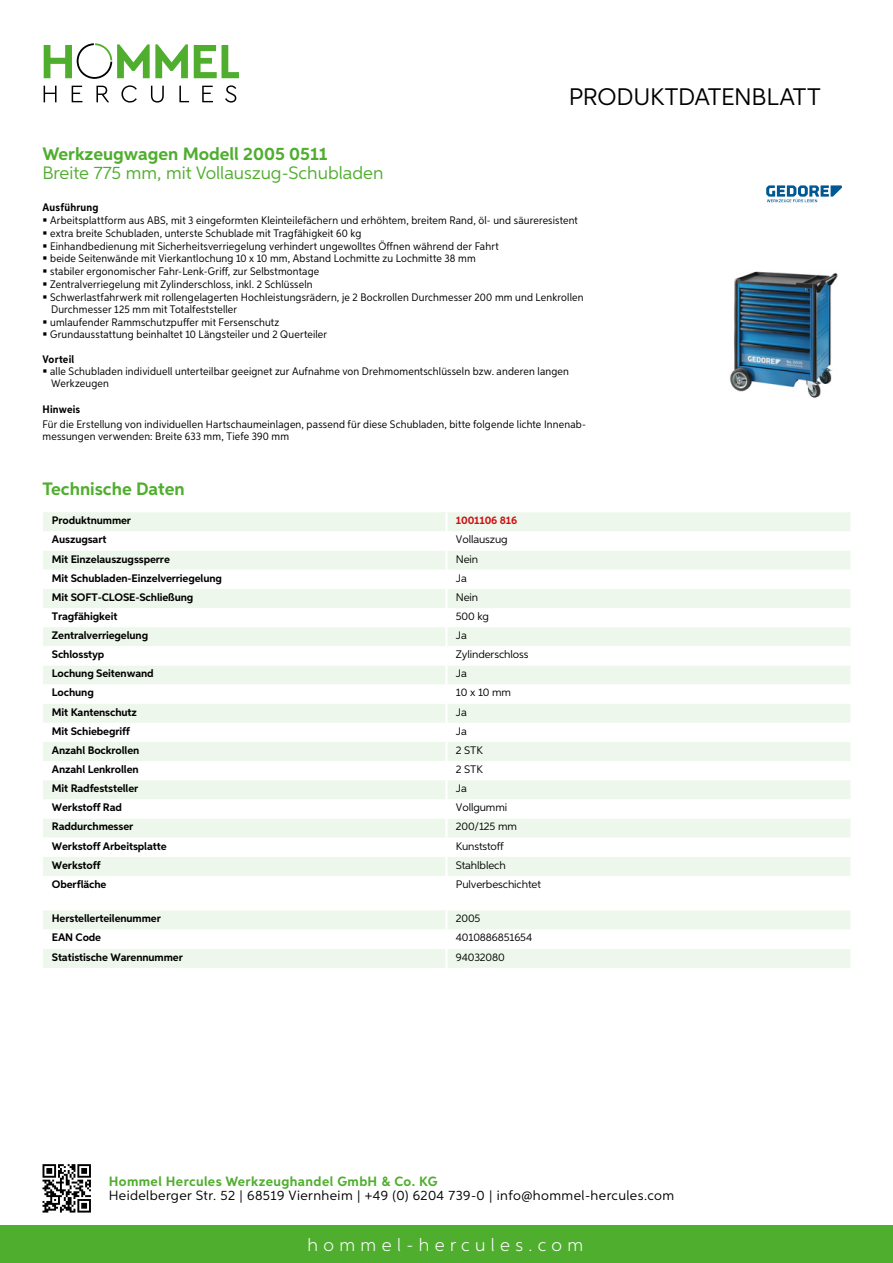
<style>
.page{position:relative;width:893px;height:1263px;background:#fff}
.page>*{position:absolute;margin:0;border:0;box-sizing:border-box;transform-origin:0 0}
.t1{font:24px "Aspira";letter-spacing:-.01em;color:#000}
.t2{font:700 18px "Aspira";color:#50ae2f}
.t3{font:18px "Aspira";color:#50ae2f}
.t4{font:300 18px "Aspira";letter-spacing:.3em;color:#fff}
.t5{font:13.5px "Aspira";letter-spacing:.03em;color:#000}
.t6{font:700 13.5px "Aspira";letter-spacing:.03em;color:#50ae2f}
.t7{font:10.95px/12.8px "Aspira Nar";letter-spacing:.015em;color:#000}
.t8{font:700 10.95px "Aspira";letter-spacing:-.01em;color:#000}
.t9{font:10.95px "Aspira";letter-spacing:-.01em;color:#000}
.t10{font:700 10.95px "Aspira Nar";letter-spacing:.02em;color:#000}
.t11{font:700 10.95px "Aspira";letter-spacing:-.01em;color:#cd1013}
</style>
<div class="page">
<div style="left:0;top:1226px;width:893px;height:37px;background:#50ae2f"></div>
<svg style="left:43px;top:1164px;width:48px;height:48px"></svg>
<svg style="left:194px;top:45px;width:45px;height:33px"></svg>
<svg style="left:44px;top:43px;width:144px;height:36px"></svg>
<svg style="left:44px;top:86px;width:13px;height:16px"></svg>
<svg style="left:72px;top:86px;width:10px;height:16px"></svg>
<svg style="left:96px;top:86px;width:13px;height:16px"></svg>
<svg style="left:121px;top:85px;width:16px;height:18px"></svg>
<svg style="left:151px;top:86px;width:13px;height:17px"></svg>
<svg style="left:179px;top:86px;width:10px;height:16px"></svg>
<svg style="left:202px;top:86px;width:11px;height:16px"></svg>
<svg style="left:225px;top:85px;width:11px;height:18px"></svg>
<div style="left:43px;top:512px;width:807px;height:19px;background:#eef7eb"></div>
<svg style="left:43px;top:551px;width:807px;height:325px;fill:#eef7eb"></svg>
<hr style="left:445px;top:512px;width:3px;height:19px;background:#fff">
<hr style="left:445px;top:551px;width:3px;height:19px;background:#fff">
<hr style="left:445px;top:570px;width:3px;height:19px;background:#fff">
<hr style="left:445px;top:589px;width:3px;height:19px;background:#fff">
<hr style="left:445px;top:608px;width:3px;height:19px;background:#fff">
<hr style="left:445px;top:627px;width:3px;height:19px;background:#fff">
<hr style="left:445px;top:646px;width:3px;height:19px;background:#fff">
<hr style="left:445px;top:665px;width:3px;height:19px;background:#fff">
<hr style="left:445px;top:684px;width:3px;height:20px;background:#fff">
<hr style="left:445px;top:704px;width:3px;height:19px;background:#fff">
<hr style="left:445px;top:723px;width:3px;height:19px;background:#fff">
<hr style="left:445px;top:742px;width:3px;height:19px;background:#fff">
<hr style="left:445px;top:761px;width:3px;height:19px;background:#fff">
<hr style="left:445px;top:780px;width:3px;height:19px;background:#fff">
<hr style="left:445px;top:799px;width:3px;height:19px;background:#fff">
<hr style="left:445px;top:818px;width:3px;height:20px;background:#fff">
<hr style="left:445px;top:838px;width:3px;height:19px;background:#fff">
<hr style="left:445px;top:857px;width:3px;height:19px;background:#fff">
<svg style="left:43px;top:910px;width:807px;height:58px"></svg>
<hr style="left:445px;top:949px;width:3px;height:19px;background:#fff">
<img style="left:729px;top:271px;width:109px;height:127px">
<svg style="left:766px;top:185px;width:76px;height:17px"></svg>
<h1 class="t1" style="left:569px;top:82px;width:253px">Produktdatenblatt</h1>
<h2 class="t2" style="left:43px;top:142px;width:287px">Werkzeugwagen Modell 2005 0511</h2>
<h2 class="t3" style="left:43px;top:162px;width:342px">Breite 775 mm, mit Vollauszug-Schubladen</h2>
<p class="t10" style="left:43px;top:201px;width:58px">Ausführung</p>
<p class="t7" style="left:50px;top:214px;width:535px">Arbeitsplattform aus ABS, mit 3 eingeformten Kleinteilefächern und erhöhtem, breitem Rand, öl- und säureresistent extra breite Schubladen, unterste Schublade mit Tragfähigkeit 60 kg<br>Einhandbedienung mit Sicherheitsverriegelung verhindert ungewolltes Öffnen während der Fahrt<br>beide Seitenwände mit Vierkantlochung 10 x 10 mm, Abstand Lochmitte zu Lochmitte 38 mm<br>stabiler ergonomischer Fahr-Lenk-Griff, zur Selbstmontage<br>Zentralverriegelung mit Zylinderschloss, inkl. 2 Schlüsseln<br>Schwerlastfahrwerk mit rollengelagerten Hochleistungsrädern, je 2 Bockrollen Durchmesser 200 mm und Lenkrollen Durchmesser 125 mm mit Totalfeststeller<br>umlaufender Rammschutzpuffer mit Fersenschutz<br>Grundausstattung beinhaltet 10 Längsteiler und 2 Querteiler</p>
<p class="t10" style="left:43px;top:352px;width:33px">Vorteil</p>
<p class="t7" style="left:50px;top:365px;width:520px;line-height:12px">alle Schubladen individuell unterteilbar geeignet zur Aufnahme von Drehmomentschlüsseln bzw. anderen langen<br>Werkzeugen</p>
<p class="t10" style="left:43px;top:402px;width:39px">Hinweis</p>
<p class="t7" style="left:43px;top:418px;width:545px;line-height:12px">Für die Erstellung von individuellen Hartschaumeinlagen, passend für diese Schubladen, bitte folgende lichte Innenab&shy;messungen verwenden: Breite 633 mm, Tiefe 390 mm</p>
<h2 class="t2" style="left:43px;top:478px;width:144px">Technische Daten</h2>
<p class="t8" style="left:52px;top:514px;width:81px">Produktnummer</p>
<p class="t11" style="left:456px;top:514px;width:63px">1001106 816</p>
<p class="t8" style="left:52px;top:533px;width:56px">Auszugsart</p>
<p class="t9" style="left:456px;top:533px;width:53px">Vollauszug</p>
<p class="t8" style="left:52px;top:552px;width:120px">Mit Einzelauszugssperre</p>
<p class="t9" style="left:456px;top:552px;width:24px">Nein</p>
<p class="t8" style="left:52px;top:571px;width:172px">Mit Schubladen-Einzelverriegelung</p>
<p class="t9" style="left:456px;top:571px;width:13px">Ja</p>
<p class="t8" style="left:52px;top:590px;width:143px">Mit SOFT-CLOSE-Schließung</p>
<p class="t9" style="left:456px;top:590px;width:24px">Nein</p>
<p class="t8" style="left:52px;top:609px;width:67px">Tragfähigkeit</p>
<p class="t9" style="left:456px;top:609px;width:35px">500 kg</p>
<p class="t8" style="left:52px;top:628px;width:98px">Zentralverriegelung</p>
<p class="t9" style="left:456px;top:629px;width:13px">Ja</p>
<p class="t8" style="left:52px;top:648px;width:54px">Schlosstyp</p>
<p class="t9" style="left:456px;top:648px;width:74px">Zylinderschloss</p>
<p class="t8" style="left:52px;top:667px;width:103px">Lochung Seitenwand</p>
<p class="t9" style="left:456px;top:667px;width:13px">Ja</p>
<p class="t8" style="left:52px;top:686px;width:43px">Lochung</p>
<p class="t9" style="left:456px;top:686px;width:57px">10 x 10 mm</p>
<p class="t8" style="left:52px;top:705px;width:87px">Mit Kantenschutz</p>
<p class="t9" style="left:456px;top:705px;width:13px">Ja</p>
<p class="t8" style="left:52px;top:724px;width:80px">Mit Schiebegriff</p>
<p class="t9" style="left:456px;top:724px;width:13px">Ja</p>
<p class="t8" style="left:52px;top:743px;width:89px">Anzahl Bockrollen</p>
<p class="t9" style="left:456px;top:743px;width:22px">2 STK</p>
<p class="t8" style="left:52px;top:762px;width:88px">Anzahl Lenkrollen</p>
<p class="t9" style="left:456px;top:762px;width:22px">2 STK</p>
<p class="t8" style="left:52px;top:782px;width:88px">Mit Radfeststeller</p>
<p class="t9" style="left:456px;top:782px;width:13px">Ja</p>
<p class="t8" style="left:52px;top:801px;width:72px">Werkstoff Rad</p>
<p class="t9" style="left:456px;top:801px;width:53px">Vollgummi</p>
<p class="t8" style="left:52px;top:820px;width:83px">Raddurchmesser</p>
<p class="t9" style="left:456px;top:820px;width:63px">200/125 mm</p>
<p class="t8" style="left:52px;top:839px;width:116px">Werkstoff Arbeitsplatte</p>
<p class="t9" style="left:456px;top:839px;width:50px">Kunststoff</p>
<p class="t8" style="left:52px;top:858px;width:50px">Werkstoff</p>
<p class="t9" style="left:456px;top:858px;width:51px">Stahlblech</p>
<p class="t8" style="left:52px;top:877px;width:56px">Oberfläche</p>
<p class="t9" style="left:456px;top:877px;width:87px">Pulverbeschichtet</p>
<p class="t8" style="left:52px;top:912px;width:111px">Herstellerteilenummer</p>
<p class="t9" style="left:456px;top:912px;width:26px">2005</p>
<p class="t8" style="left:52px;top:931px;width:51px">EAN Code</p>
<p class="t9" style="left:456px;top:931px;width:78px">4010886851654</p>
<p class="t8" style="left:52px;top:950px;width:132px">Statistische Warennummer</p>
<p class="t9" style="left:456px;top:950px;width:51px">94032080</p>
<p class="t6" style="left:109px;top:1172px;width:330px">Hommel Hercules Werkzeughandel GmbH &amp; Co. KG</p>
<p class="t5" style="left:109px;top:1187px;width:567px">Heidelberger Str. 52 | 68519 Viernheim | +49 (0) 6204 739-0 | info@hommel-hercules.com</p>
<h2 class="t4" style="left:307px;top:1234px;width:277px">hommel-hercules.com</h2>
</div>
